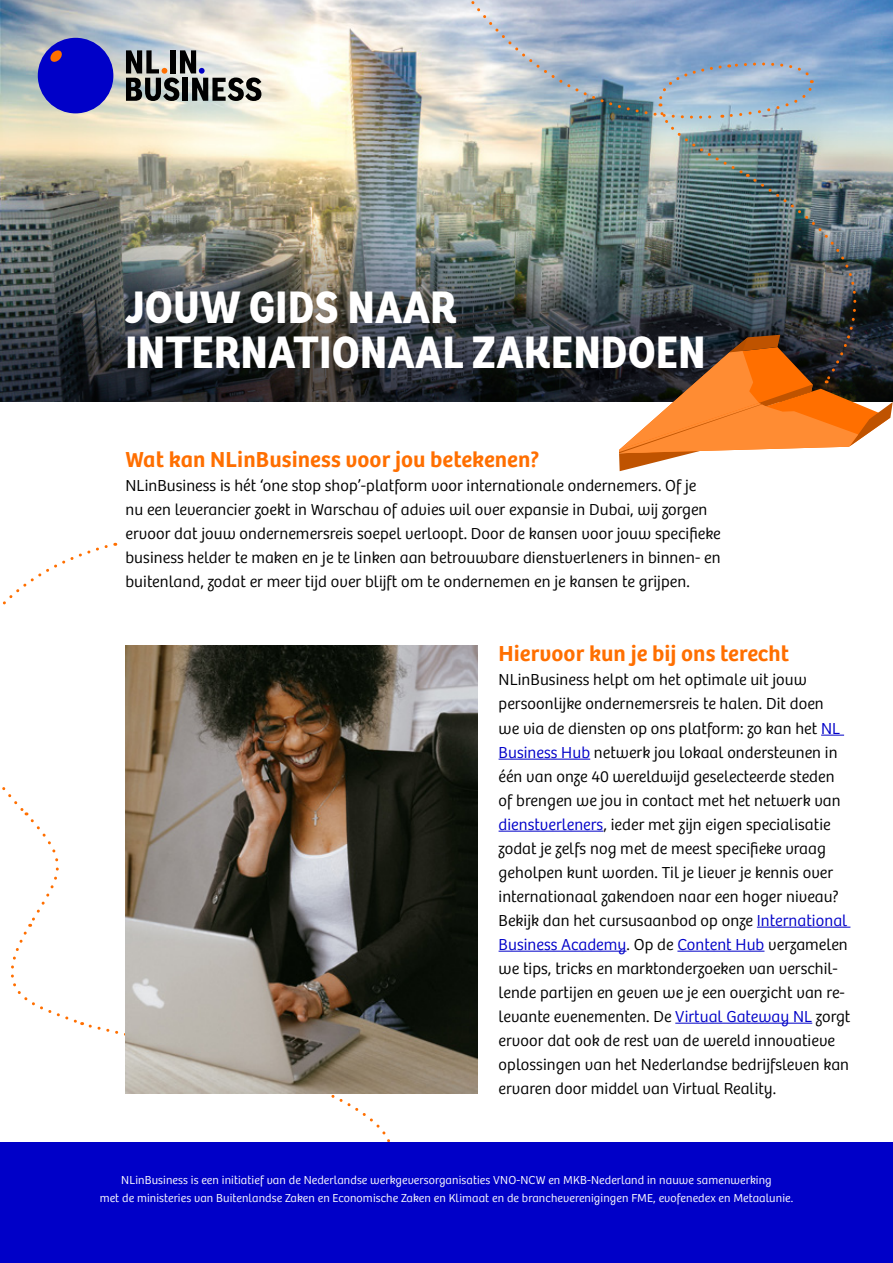
<style>
.page{position:relative;width:893px;height:1263px;background:#fff}
.page>*{position:absolute;margin:0;border:0;box-sizing:border-box;transform-origin:0 0}
.t1{font:800 condensed 45px/45px "Andes";letter-spacing:.015em;color:#fff}
.t2{font:600 22.5px "Bree";letter-spacing:.005em;color:#ff6f00}
.t3{font:300 16.5px/24px "Bree";letter-spacing:.005em;color:#000}
.t4{font:300 12px/18px "Bree";letter-spacing:.01em;color:#fff;text-align:center}
.s1{color:#0000c8}
</style>
<div class="page">
<svg style="left:0;top:543px;width:395px;height:600px"></svg>
<img style="left:299px;top:0;width:128px;height:71px">
<div style="left:0;top:1143px;width:893px;height:120px;background:#0000c8"></div>
<svg style="left:0;top:0;width:299px;height:71px;background:#b7bacd"></svg>
<svg style="left:126px;top:50px;width:135px;height:21px;background:#a6a6a4"></svg>
<svg style="left:50px;top:50px;width:13px;height:13px"></svg>
<img style="left:0;top:71px;width:427px;height:331px">
<svg style="left:821px;top:735px;width:23px;height:1px"></svg>
<hr style="left:499px;top:759px;width:91px;height:1px;background:#0000c8">
<hr style="left:499px;top:831px;width:104px;height:1px;background:#0000c8">
<hr style="left:757px;top:927px;width:93px;height:1px;background:#0000c8">
<hr style="left:499px;top:951px;width:127px;height:1px;background:#0000c8">
<hr style="left:677px;top:951px;width:87px;height:1px;background:#0000c8">
<hr style="left:675px;top:1023px;width:137px;height:1px;background:#0000c8">
<img style="left:125px;top:645px;width:352px;height:448px">
<img style="left:427px;top:0;width:466px;height:471px">
<h1 class="t1" style="left:125px;top:287px;width:582px">JOUW GIDS NAAR<br>INTERNATIONAAL ZAKENDOEN</h1>
<h2 class="t2" style="left:125px;top:446px;width:416px">Wat kan NLinBusiness voor jou betekenen?</h2>
<p class="t3" style="left:125px;top:474px;width:597px">NLinBusiness is hét ‘one stop shop’-platform voor internationale ondernemers. Of je<br>nu een leverancier zoekt in Warschau of advies wil over expansie in Dubai, wij zorgen ervoor dat jouw ondernemersreis soepel verloopt. Door de kansen voor jouw specifieke business helder te maken en je te linken aan betrouwbare dienstverleners in binnen- en buitenland, zodat er meer tijd over blijft om te ondernemen en je kansen te grijpen.</p>
<h2 class="t2" style="left:499px;top:641px;width:292px">Hiervoor kun je bij ons terecht</h2>
<p class="t3" style="left:499px;top:668px;width:353px">NLinBusiness helpt om het optimale uit jouw persoonlijke ondernemersreis te halen. Dit doen<br>we via de diensten op ons platform: zo kan het <span class="s1">NL Business Hub</span> netwerk jou lokaal ondersteunen in één van onze 40 wereldwijd geselecteerde steden of brengen we jou in contact met het netwerk van <span class="s1">dienstverleners</span>, ieder met zijn eigen specialisatie zodat je zelfs nog met de meest specifieke vraag geholpen kunt worden. Til je liever je kennis over internationaal zakendoen naar een hoger niveau?<br>Bekijk dan het cursusaanbod op onze <span class="s1">International Business Academy</span>. Op de <span class="s1">Content Hub</span> verzamelen we tips, tricks en marktonderzoeken van verschil&shy;lende partijen en geven we je een overzicht van re&shy;levante evenementen. De <span class="s1">Virtual Gateway NL</span> zorgt ervoor dat ook de rest van de wereld innovatieve oplossingen van het Nederlandse bedrijfsleven kan ervaren door middel van Virtual Reality.</p>
<p class="t4" style="left:100px;top:1172px;width:695px">NLinBusiness is een initiatief van de Nederlandse werkgeversorganisaties VNO-NCW en MKB-Nederland in nauwe samenwerking<br>met de ministeries van Buitenlandse Zaken en Economische Zaken en Klimaat en de brancheverenigingen FME, evofenedex en Metaalunie.</p>
</div>
